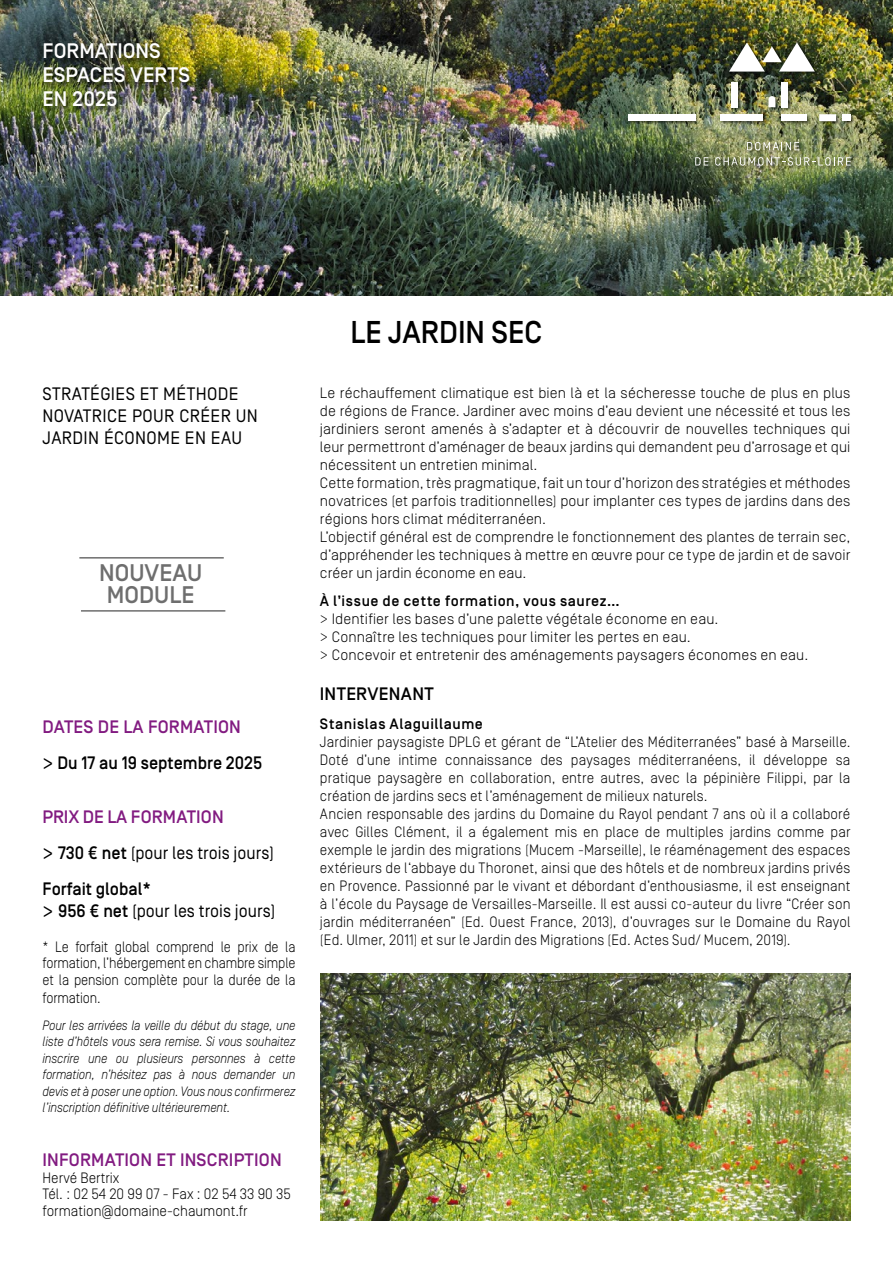
<style>
.page{position:relative;width:893px;height:1263px;background:#fff}
.page>*{position:absolute;margin:0;border:0;box-sizing:border-box;transform-origin:0 0}
.t1{font:500 31.5px "Simplon BP";color:#000;scale:.95 1}
.t2{font:500 24px/22px "Simplon BP";color:#6e6e6e;text-align:center}
.t3{font:500 21px/24px "Simplon BP";color:#fff}
.t4{font:18px/21.6px "Simplon BP Regular";letter-spacing:.02em;color:#000}
.t5{font:500 18px/36px "Simplon BP";color:#000;scale:.95 1}
.t6{font:18px "Simplon BP Regular";color:#000;scale:.95 1}
.t7{font:500 18px "Simplon BP";letter-spacing:.01em;color:#821b81}
.t8{font:500 18px "Simplon BP";letter-spacing:.02em;color:#000}
.t9{font:300 15px/18px "Simplon BP";letter-spacing:.01em;color:#000;scale:.95 1}
.t10{font:300 15px/18px "Simplon BP";letter-spacing:.01em;color:#000}
.t11{font:300 15px/16.5px "Simplon BP";letter-spacing:.01em;color:#000;text-align:justify;scale:.9 1}
.t12{font:500 15px "Simplon BP";letter-spacing:.035em;color:#000}
.t13{font:300 15px "Simplon BP";letter-spacing:-.01em;color:#000;scale:.9 1}
.t14{font:italic 300 13.5px/16.5px "Simplon BP";letter-spacing:-.01em;color:#000;text-align:justify;scale:.9 1}
.s1{color:#821b81}
.s2{font-family:"Simplon BP Regular";font-weight:400;font-size:21px}
.s3{font-size:21px}
.s4{font-family:"Simplon BP";font-weight:500}
</style>
<div class="page">
<img style="left:0;top:0;width:893px;height:296px">
<div style="left:627px;top:42px;width:227px;height:127px;background:#000;opacity:.5"></div>
<svg style="left:729px;top:42px;width:86px;height:30px"></svg>
<div style="left:628px;top:114px;width:67px;height:7px;background:#fff"></div>
<div style="left:781px;top:82px;width:7px;height:25px;background:#fff"></div>
<div style="left:781px;top:114px;width:26px;height:7px;background:#fff"></div>
<div style="left:842px;top:114px;width:9px;height:7px;background:#fff"></div>
<svg style="left:819px;top:114px;width:17px;height:7px"></svg>
<div style="left:720px;top:114px;width:42px;height:7px;background:#fff"></div>
<div style="left:731px;top:82px;width:7px;height:25px;background:#fff"></div>
<svg style="left:768px;top:96px;width:7px;height:11px"></svg>
<svg style="left:747px;top:142px;width:52px;height:8px"></svg>
<svg style="left:695px;top:157px;width:13px;height:8px"></svg>
<svg style="left:715px;top:157px;width:136px;height:9px"></svg>
<div style="left:43px;top:42px;width:153px;height:72px;background:#000;opacity:.75"></div>
<hr style="left:79px;top:557px;width:145px;height:2px;background:#6e6e6e">
<hr style="left:81px;top:610px;width:144px;height:2px;background:#6e6e6e">
<img style="left:320px;top:974px;width:531px;height:246px">
<h3 class="t3" style="left:43px;top:39px;width:149px">FORMATIONS<br>ESPACES VERTS<br>EN 2025</h3>
<h1 class="t1" style="left:351px;top:314px;width:203px">LE JARDIN SEC</h1>
<p class="t4" style="left:43px;top:383px;width:217px">STRATÉGIES ET MÉTHODE<br>NOVATRICE POUR CRÉER UN<br>JARDIN ÉCONOME EN EAU</p>
<p class="t10" style="left:320px;top:384px;width:532px">Le réchauffement climatique est bien là et la sécheresse touche de plus en plus de régions de France. Jardiner avec moins d’eau devient une nécessité et tous les jardiniers seront amenés à s’adapter et à découvrir de nouvelles techniques qui leur permettront d’aménager de beaux jardins qui demandent peu d’arrosage et qui nécessitent un entretien minimal.<br>Cette formation, très pragmatique, fait un tour d’horizon des stratégies et méthodes novatrices (et parfois traditionnelles) pour implanter ces types de jardins dans des régions hors climat méditerranéen.<br>L’objectif général est de comprendre le fonctionnement des plantes de terrain sec, d’appréhender les techniques à mettre en œuvre pour ce type de jardin et de savoir créer un jardin économe en eau.</p>
<p class="t12" style="left:320px;top:592px;width:301px">À l’issue de cette formation, vous saurez…</p>
<p class="t10" style="left:320px;top:610px;width:490px">&gt; Identifier les bases d’une palette végétale économe en eau.<br>&gt; Connaître les techniques pour limiter les pertes en eau.<br>&gt; Concevoir et entretenir des aménagements paysagers économes en eau.</p>
<p class="t8" style="left:320px;top:683px;width:115px">INTERVENANT</p>
<p class="t12" style="left:320px;top:715px;width:164px">Stanislas Alaguillaume</p>
<p class="t9" style="left:320px;top:732px;width:560px">Jardinier paysagiste DPLG et gérant de “L’Atelier des Méditerranées” basé à Marseille.<br>Doté d’une intime connaissance des paysages méditerranéens, il développe sa pratique paysagère en collaboration, entre autres, avec la pépinière Filippi, par la création de jardins secs et l’aménagement de milieux naturels.<br>Ancien responsable des jardins du Domaine du Rayol pendant 7 ans où il a collaboré avec Gilles Clément, il a également mis en place de multiples jardins comme par exemple le jardin des migrations (Mucem -Marseille), le réaménagement des espaces extérieurs de l‘abbaye du Thoronet, ainsi que des hôtels et de nombreux jardins privés en Provence. Passionné par le vivant et débordant d’enthousiasme, il est enseignant à l’école du Paysage de Versailles-Marseille. Il est aussi co-auteur du livre “Créer son jardin méditerranéen” (Ed. Ouest France, 2013), d’ouvrages sur le Domaine du Rayol (Ed. Ulmer, 2011) et sur le Jardin des Migrations (Ed. Actes Sud/ Mucem, 2019).</p>
<h2 class="t2" style="left:99px;top:562px;width:104px">NOUVEAU<br>MODULE</h2>
<p class="t5" style="left:43px;top:709px;width:233px"><span class="s1">DATES DE LA FORMATION<br></span><span class="s2">&gt;</span> Du 17 au 19 septembre 2025</p>
<p class="t7" style="left:43px;top:806px;width:183px">PRIX DE LA FORMATION</p>
<p class="t6" style="left:43px;top:842px;width:245px"><span class="s3">&gt;</span> <span class="s4">730 € net</span> (pour les trois jours)</p>
<p class="t5" style="left:43px;top:871px;width:116px">Forfait global*</p>
<p class="t6" style="left:43px;top:900px;width:247px"><span class="s3">&gt;</span> <span class="s4">956 € net</span> (pour les trois jours)</p>
<p class="t11" style="left:43px;top:938px;width:283px">* Le forfait global comprend le prix de la formation, l’hébergement en chambre simple et la pension complète pour la durée de la</p>
<p class="t13" style="left:43px;top:989px;width:66px">formation.</p>
<p class="t14" style="left:43px;top:1016px;width:283px">Pour les arrivées la veille du début du stage, une liste d’hôtels vous sera remise. Si vous souhaitez inscrire une ou plusieurs personnes à cette formation, n’hésitez pas à nous demander un devis et à poser une option. Vous nous confirmerez l’inscription définitive ultérieurement.</p>
<p class="t7" style="left:43px;top:1149px;width:241px">INFORMATION ET INSCRIPTION</p>
<p class="t9" style="left:43px;top:1169px;width:263px;line-height:16.5px">Hervé Bertrix<br>Tél. : 02 54 20 99 07 - Fax : 02 54 33 90 35 formation@domaine-chaumont.fr</p>
</div>
